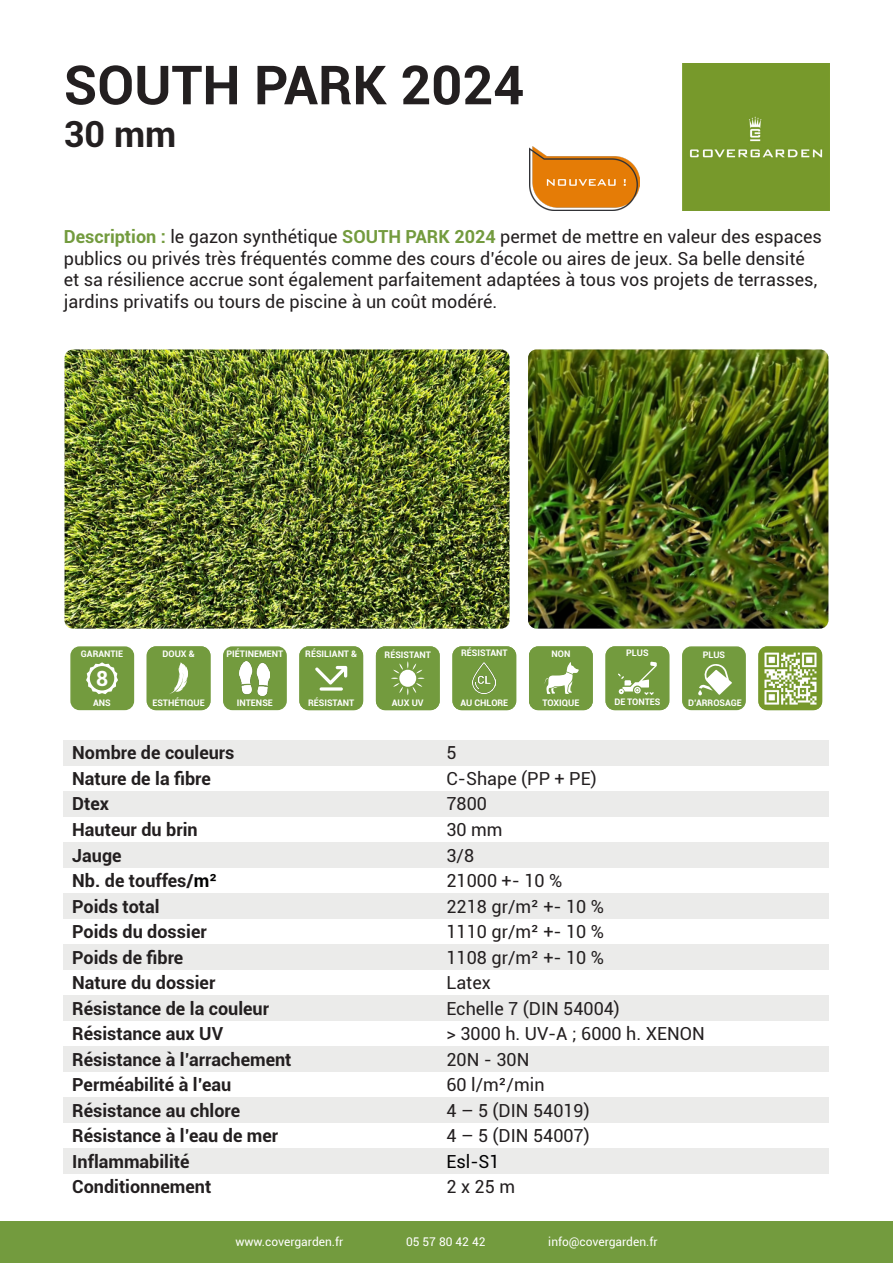
<style>
.page{position:relative;width:893px;height:1263px;background:#fff}
.page>*{position:absolute;margin:0;border:0;box-sizing:border-box;transform-origin:0 0}
.t1{font:700 54px "Roboto";color:#231f20}
.t2{font:700 36px "Roboto";color:#231f20}
.t3{font:700 21px "Roboto";color:#fff}
.t4{font:18px/21.6px "Roboto";color:#231f20}
.t5{font:700 18px "Roboto";color:#231f20}
.t6{font:18px "Roboto";color:#000001}
.t7{font:12px "Roboto";color:#fff}
.t8{font:700 9px "Roboto";color:#fff}
.s1{font-weight:700;color:#739b3e}
.s2{color:#000001}
</style>
<div class="page">
<img style="left:65px;top:349px;width:444px;height:280px">
<img style="left:528px;top:349px;width:300px;height:280px">
<div style="left:64px;top:791px;width:765px;height:25px;background:#ebebea"></div>
<div style="left:64px;top:842px;width:765px;height:25px;background:#ebebea"></div>
<div style="left:64px;top:893px;width:765px;height:25px;background:#ebebea"></div>
<div style="left:64px;top:944px;width:765px;height:25px;background:#ebebea"></div>
<div style="left:64px;top:995px;width:765px;height:25px;background:#ebebea"></div>
<div style="left:64px;top:1046px;width:765px;height:25px;background:#ebebea"></div>
<div style="left:64px;top:1097px;width:765px;height:26px;background:#ebebea"></div>
<div style="left:64px;top:1148px;width:765px;height:26px;background:#ebebea"></div>
<div style="left:0;top:1221px;width:893px;height:42px;background:#739b3e"></div>
<div style="left:682px;top:63px;width:148px;height:148px;background:#77992b"></div>
<img style="left:529px;top:147px;width:111px;height:64px">
<div style="left:64px;top:740px;width:765px;height:25px;background:#ebebea"></div>
<div style="left:71px;top:647px;width:62px;height:62px;background:#739b3e;border-radius:9px"></div>
<div style="left:70px;top:646px;width:64px;height:64px;border:2px solid #739b3e;border-radius:9px"></div>
<svg style="left:86px;top:662px;width:32px;height:32px"></svg>
<div style="left:147px;top:647px;width:63px;height:62px;background:#739b3e;border-radius:9px"></div>
<div style="left:147px;top:646px;width:63px;height:64px;border:2px solid #739b3e;border-radius:9px"></div>
<svg style="left:169px;top:662px;width:19px;height:32px"></svg>
<div style="left:300px;top:647px;width:62px;height:62px;background:#739b3e;border-radius:9px"></div>
<div style="left:299px;top:646px;width:64px;height:64px;border:2px solid #739b3e;border-radius:9px"></div>
<svg style="left:315px;top:666px;width:32px;height:18px"></svg>
<svg style="left:320px;top:687px;width:23px;height:4px"></svg>
<div style="left:683px;top:647px;width:62px;height:62px;background:#739b3e;border-radius:9px"></div>
<div style="left:682px;top:646px;width:64px;height:64px;border:2px solid #739b3e;border-radius:9px"></div>
<svg style="left:698px;top:664px;width:34px;height:31px"></svg>
<div style="left:377px;top:647px;width:62px;height:62px;background:#739b3e;border-radius:9px"></div>
<div style="left:376px;top:646px;width:64px;height:64px;border:2px solid #739b3e;border-radius:9px"></div>
<svg style="left:391px;top:661px;width:34px;height:34px"></svg>
<div style="left:606px;top:647px;width:63px;height:62px;background:#739b3e;border-radius:9px"></div>
<div style="left:605px;top:646px;width:64px;height:64px;border:2px solid #739b3e;border-radius:9px"></div>
<svg style="left:618px;top:662px;width:39px;height:33px"></svg>
<div style="left:453px;top:647px;width:62px;height:62px;background:#739b3e;border-radius:9px"></div>
<div style="left:452px;top:646px;width:64px;height:64px;border:2px solid #739b3e;border-radius:9px"></div>
<img style="left:473px;top:663px;width:23px;height:31px">
<div style="left:530px;top:647px;width:62px;height:62px;background:#739b3e;border-radius:9px"></div>
<div style="left:529px;top:646px;width:64px;height:64px;border:2px solid #739b3e;border-radius:9px"></div>
<svg style="left:544px;top:662px;width:35px;height:32px"></svg>
<div style="left:224px;top:647px;width:62px;height:62px;background:#739b3e;border-radius:9px"></div>
<div style="left:223px;top:646px;width:64px;height:64px;border:2px solid #739b3e;border-radius:9px"></div>
<img style="left:240px;top:661px;width:30px;height:34px">
<img style="left:758px;top:646px;width:64px;height:64px">
<p class="t1" style="left:64px;top:47px;width:462px">SOUTH PARK 2024</p>
<p class="t2" style="left:64px;top:109px;width:114px">30 mm</p>
<p class="t4" style="left:64px;top:225px;width:760px"><span class="s1">Description :</span> le gazon synthétique <span class="s1">SOUTH PARK 2024</span> permet de mettre en valeur des espaces publics ou privés très fréquentés comme des cours d’école ou aires de jeux. Sa belle densité et sa résilience accrue sont également parfaitement adaptées à tous vos projets de terrasses, jardins privatifs ou tours de piscine à un coût modéré.</p>
<p class="t8" style="left:81px;top:648px;width:44px">GARANTIE</p>
<p class="t8" style="left:163px;top:648px;width:34px">DOUX &amp;</p>
<p class="t8" style="left:227px;top:648px;width:58px">PIÉTINEMENT</p>
<p class="t8" style="left:305px;top:648px;width:53px">RÉSILIANT &amp;</p>
<p class="t8" style="left:385px;top:648px;width:48px">RÉSISTANT</p>
<p class="t8" style="left:461px;top:647px;width:48px">RÉSISTANT</p>
<p class="t8" style="left:475px;top:648px;width:20px">NON</p>
<p class="t8" style="left:551px;top:648px;width:20px">NON</p>
<p class="t8" style="left:550px;top:648px;width:24px">PLUS</p>
<p class="t8" style="left:626px;top:647px;width:24px">PLUS</p>
<p class="t8" style="left:703px;top:648px;width:24px">PLUS</p>
<p class="t3" style="left:96px;top:664px;width:14px">8</p>
<p class="t8" style="left:93px;top:696px;width:19px">ANS</p>
<p class="t8" style="left:152px;top:696px;width:54px">ESTHÉTIQUE</p>
<p class="t8" style="left:237px;top:696px;width:37px">INTENSE</p>
<p class="t8" style="left:308px;top:696px;width:48px">RÉSISTANT</p>
<p class="t8" style="left:392px;top:696px;width:33px">AUX UV</p>
<p class="t8" style="left:466px;top:696px;width:39px">TOXIQUE</p>
<p class="t8" style="left:460px;top:696px;width:49px">AU CHLORE</p>
<p class="t8" style="left:542px;top:696px;width:39px">TOXIQUE</p>
<p class="t8" style="left:535px;top:696px;width:55px">D’ARROSAGE</p>
<p class="t8" style="left:614px;top:695px;width:48px">DE TONTES</p>
<p class="t8" style="left:688px;top:696px;width:55px">D’ARROSAGE</p>
<p class="t5" style="left:72px;top:740px;width:164px">Nombre de couleurs</p>
<p class="t4" style="left:446px;top:741px;width:12px">5</p>
<p class="t5" style="left:72px;top:766px;width:140px">Nature de la fibre</p>
<p class="t5" style="left:72px;top:791px;width:38px">Dtex</p>
<p class="t5" style="left:72px;top:817px;width:127px">Hauteur du brin</p>
<p class="t5" style="left:72px;top:842px;width:51px">Jauge</p>
<p class="t5" style="left:72px;top:868px;width:146px">Nb. de touffes/<span class="s2">m²</span></p>
<p class="t5" style="left:72px;top:893px;width:89px">Poids total</p>
<p class="t5" style="left:72px;top:919px;width:136px">Poids du dossier</p>
<p class="t5" style="left:72px;top:944px;width:113px">Poids de fibre</p>
<p class="t5" style="left:72px;top:970px;width:145px">Nature du dossier</p>
<p class="t5" style="left:72px;top:995px;width:198px">Résistance de la couleur</p>
<p class="t5" style="left:72px;top:1021px;width:152px">Résistance aux UV</p>
<p class="t5" style="left:72px;top:1046px;width:221px">Résistance à l’arrachement</p>
<p class="t5" style="left:72px;top:1072px;width:161px">Perméabilité à l’eau</p>
<p class="t5" style="left:72px;top:1097px;width:169px">Résistance au chlore</p>
<p class="t5" style="left:72px;top:1123px;width:207px">Résistance à l’eau de mer</p>
<p class="t5" style="left:72px;top:1148px;width:119px">Inflammabilité</p>
<p class="t5" style="left:72px;top:1174px;width:141px">Conditionnement</p>
<p class="t4" style="left:446px;top:767px;width:152px">C-Shape (PP + PE)</p>
<p class="t4" style="left:446px;top:793px;width:42px">7800</p>
<p class="t4" style="left:446px;top:818px;width:58px">30 mm</p>
<p class="t4" style="left:446px;top:844px;width:29px">3/8</p>
<p class="t4" style="left:446px;top:869px;width:117px">21000 +- 10 %</p>
<p class="t4" style="left:446px;top:895px;width:159px">2218 gr/m² +- 10 %</p>
<p class="t4" style="left:446px;top:920px;width:159px">1110 gr/m² +- 10 %</p>
<p class="t4" style="left:446px;top:946px;width:159px">1108 gr/m² +- 10 %</p>
<p class="t4" style="left:446px;top:971px;width:46px">Latex</p>
<p class="t4" style="left:446px;top:997px;width:175px">Echelle 7 (DIN 54004)</p>
<p class="t4" style="left:446px;top:1022px;width:260px">&gt; 3000 h. UV-A ; 6000 h. XENON</p>
<p class="t4" style="left:446px;top:1048px;width:84px">20N - 30N</p>
<p class="t4" style="left:446px;top:1073px;width:100px">60 l/m²/min</p>
<p class="t4" style="left:446px;top:1099px;width:145px">4 – 5 (DIN 54019)</p>
<p class="t4" style="left:446px;top:1124px;width:145px">4 – 5 (DIN 54007)</p>
<p class="t6" style="left:446px;top:1149px;width:55px">Esl-S1</p>
<p class="t4" style="left:446px;top:1175px;width:70px">2 x 25 m</p>
<p class="t7" style="left:235px;top:1233px;width:109px">www.covergarden.fr</p>
<p class="t7" style="left:406px;top:1233px;width:81px">05 57 80 42 42</p>
<p class="t7" style="left:548px;top:1233px;width:111px">info@covergarden.fr</p>
</div>
